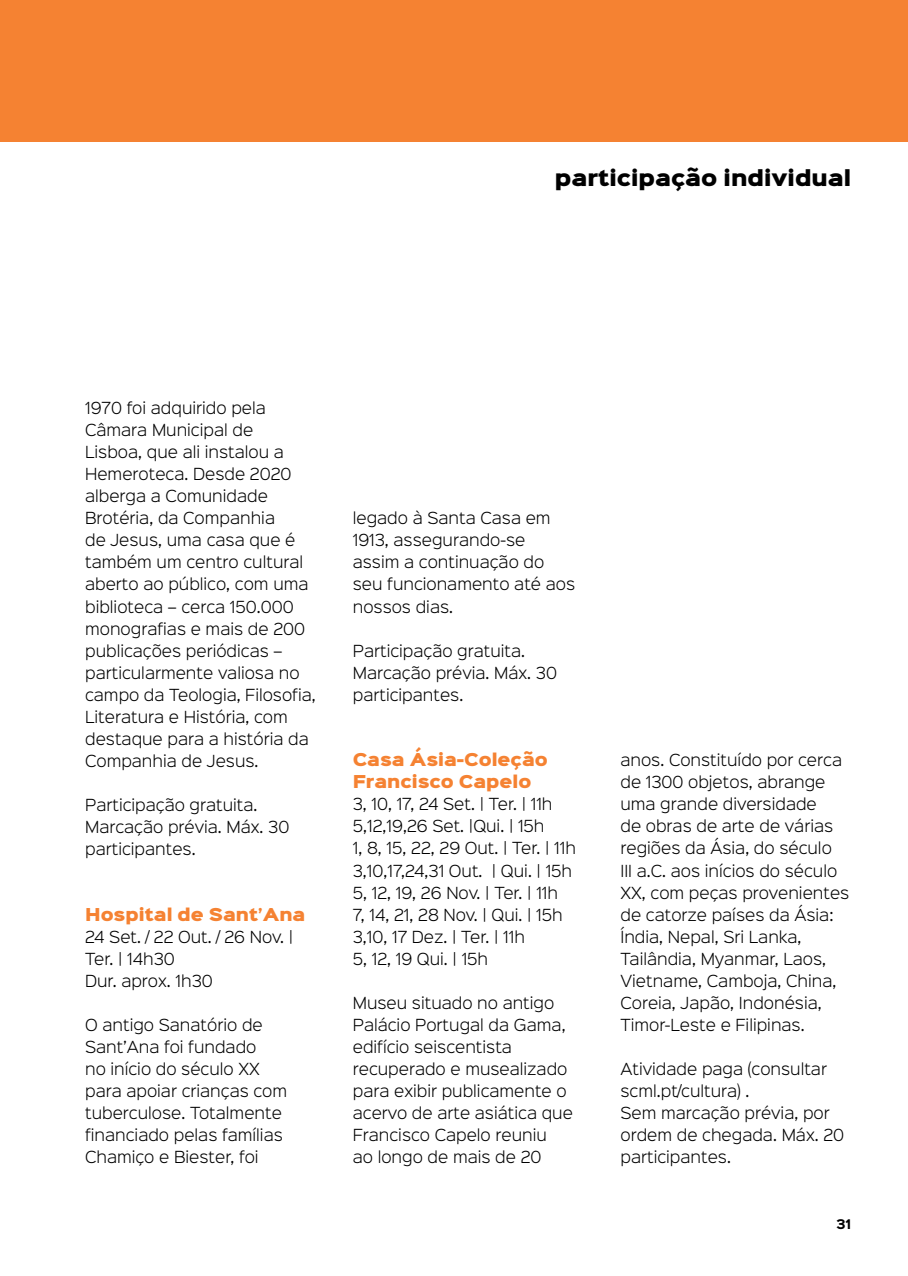
<style>
.page{position:relative;width:908px;height:1276px;background:#fff}
.page>*{position:absolute;margin:0;border:0;box-sizing:border-box;transform-origin:0 0}
.t1{font:20px "Sinkin Sans 900 X Black";color:#000}
.t2{font:16px/22px "Sinkin Sans 900 X Black";color:#f58232}
.t3{font:300 15px/22px "Sinkin Sans 300";color:#000}
.t4{font:700 12px "Sinkin Sans 700";color:#000}
</style>
<div class="page">
<div style="left:0;top:0;width:907px;height:142px;background:#f58232"></div>
<h1 class="t1" style="left:554px;top:168px;width:298px">participação individual</h1>
<p class="t3" style="left:85px;top:396px;width:232px">1970 foi adquirido pela<br>Câmara Municipal de<br>Lisboa, que ali instalou a<br>Hemeroteca. Desde 2020 alberga a Comunidade<br>Brotéria, da Companhia<br>de Jesus, uma casa que é também um centro cultural aberto ao público, com uma biblioteca – cerca 150.000 monografias e mais de 200 publicações periódicas – particularmente valiosa no campo da Teologia, Filosofia,<br>Literatura e História, com destaque para a história da<br>Companhia de Jesus.</p>
<p class="t3" style="left:85px;top:792px;width:206px">Participação gratuita.<br>Marcação prévia. Máx. 30 participantes.</p>
<p class="t2" style="left:85px;top:904px;width:221px">Hospital de Sant’Ana</p>
<p class="t3" style="left:85px;top:924px;width:209px">24 Set. / 22 Out. / 26 Nov. |<br>Ter. | 14h30<br>Dur. aprox. 1h30</p>
<p class="t3" style="left:85px;top:1012px;width:203px">O antigo Sanatório de<br>Sant’Ana foi fundado<br>no início do século XX para apoiar crianças com tuberculose. Totalmente financiado pelas famílias<br>Chamiço e Biester, foi</p>
<p class="t3" style="left:352px;top:506px;width:224px">legado à Santa Casa em<br>1913, assegurando-se assim a continuação do seu funcionamento até aos nossos dias.</p>
<p class="t3" style="left:352px;top:638px;width:206px">Participação gratuita.<br>Marcação prévia. Máx. 30 participantes.</p>
<p class="t2" style="left:352px;top:750px;width:196px">Casa Ásia-Coleção<br>Francisco Capelo</p>
<p class="t3" style="left:352px;top:792px;width:224px">3, 10, 17, 24 Set. | Ter. | 11h<br>5,12,19,26 Set. |Qui. | 15h<br>1, 8, 15, 22, 29 Out. | Ter. | 11h<br>3,10,17,24,31 Out. | Qui. | 15h<br>5, 12, 19, 26 Nov. | Ter. | 11h<br>7, 14, 21, 28 Nov. | Qui. | 15h<br>3,10, 17 Dez. | Ter. | 11h<br>5, 12, 19 Qui. | 15h</p>
<p class="t3" style="left:352px;top:990px;width:221px">Museu situado no antigo<br>Palácio Portugal da Gama, edifício seiscentista recuperado e musealizado para exibir publicamente o acervo de arte asiática que<br>Francisco Capelo reuniu<br>ao longo de mais de 20</p>
<p class="t3" style="left:620px;top:748px;width:230px">anos. Constituído por cerca de 1300 objetos, abrange uma grande diversidade<br>de obras de arte de várias regiões da Ásia, do século<br>III a.C. aos inícios do século<br>XX, com peças provenientes de catorze países da Ásia:<br>Índia, Nepal, Sri Lanka,<br>Tailândia, Myanmar, Laos,<br>Vietname, Camboja, China,<br>Coreia, Japão, Indonésia,<br>Timor-Leste e Filipinas.</p>
<p class="t3" style="left:620px;top:1056px;width:225px">Atividade paga (consultar scml.pt/cultura) .<br>Sem marcação prévia, por ordem de chegada. Máx. 20 participantes.</p>
<p class="t4" style="left:835px;top:1217px;width:17px">31</p>
</div>
